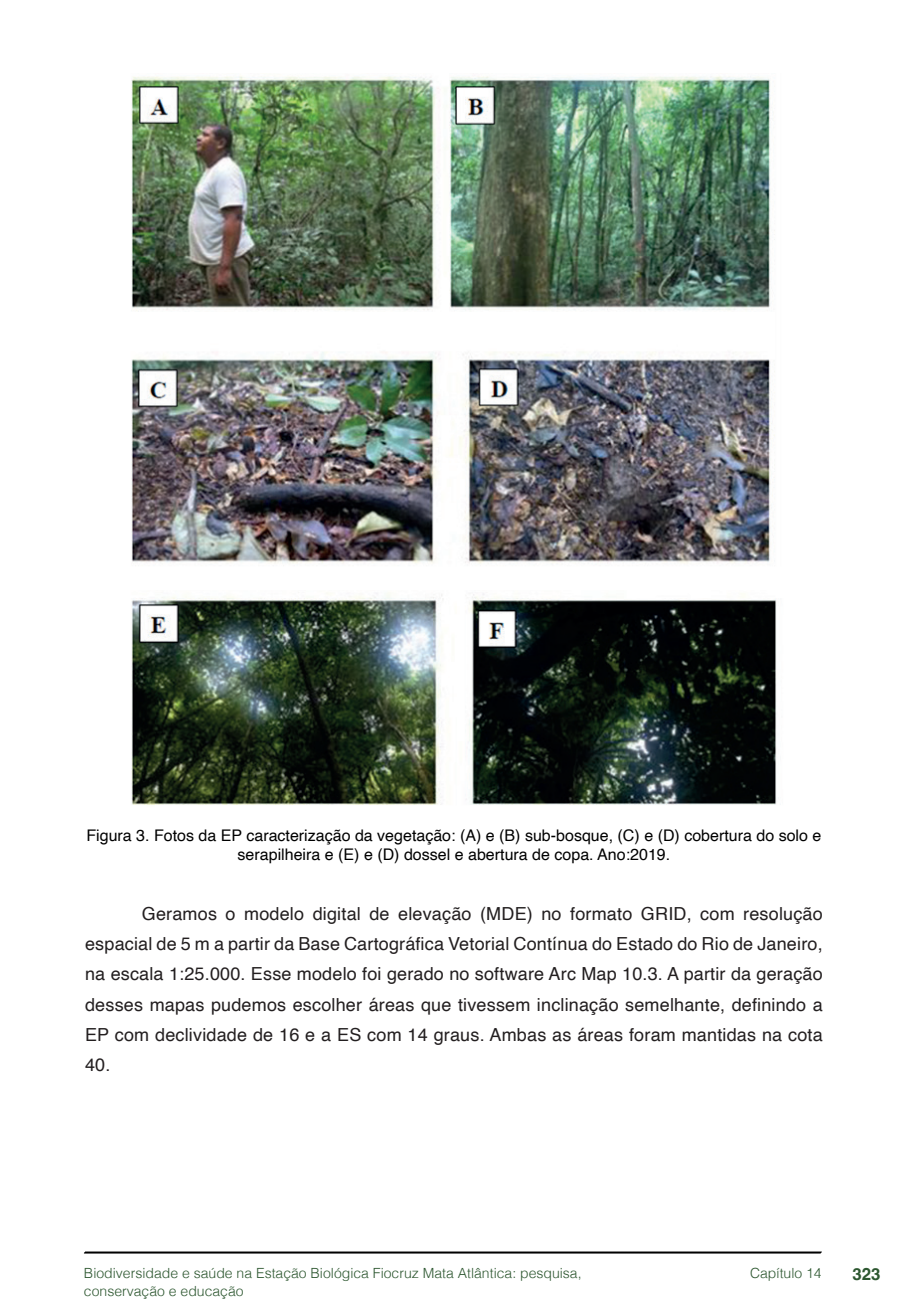
<style>
.page{position:relative;width:908px;height:1304px;background:#fff}
.page>*{position:absolute;margin:0;border:0;box-sizing:border-box;transform-origin:0 0}
.t1{font:18px/30px "Helvetica";letter-spacing:.01em;color:#231f20;text-align:justify}
.t2{font:700 16.8px "Helvetica";color:#2d5730}
.t3{font:16px/19.2px "Helvetica";color:#000;text-align:center}
.t4{font:300 14px/18px "Helvetica";color:#2d5730}
</style>
<div class="page">
<svg style="left:84px;top:1251px;width:737px;height:3px;background:#515151"></svg>
<img style="left:131px;top:76px;width:646px;height:729px">
<p class="t3" style="left:86px;top:827px;width:736px">Figura 3. Fotos da EP caracterização da vegetação: (A) e (B) sub-bosque, (C) e (D) cobertura do solo e serapilheira e (E) e (D) dossel e abertura de copa. Ano:2019.</p>
<p class="t1" style="left:85px;top:900px;width:738px;text-indent:57px">Geramos o modelo digital de elevação (MDE) no formato GRID, com resolução espacial de 5 m a partir da Base Cartográfica Vetorial Contínua do Estado do Rio de Janeiro, na escala 1:25.000. Esse modelo foi gerado no software Arc Map 10.3. A partir da geração desses mapas pudemos escolher áreas que tivessem inclinação semelhante, definindo a EP com declividade de 16 e a ES com 14 graus. Ambas as áreas foram mantidas na cota 40.</p>
<p class="t4" style="left:84px;top:1263px;width:499px">Biodiversidade e saúde na Estação Biológica Fiocruz Mata Atlântica: pesquisa, conservação e educação</p>
<p class="t4" style="left:749px;top:1263px;width:73px">Capítulo 14</p>
<p class="t2" style="left:851px;top:1264px;width:30px">323</p>
</div>
